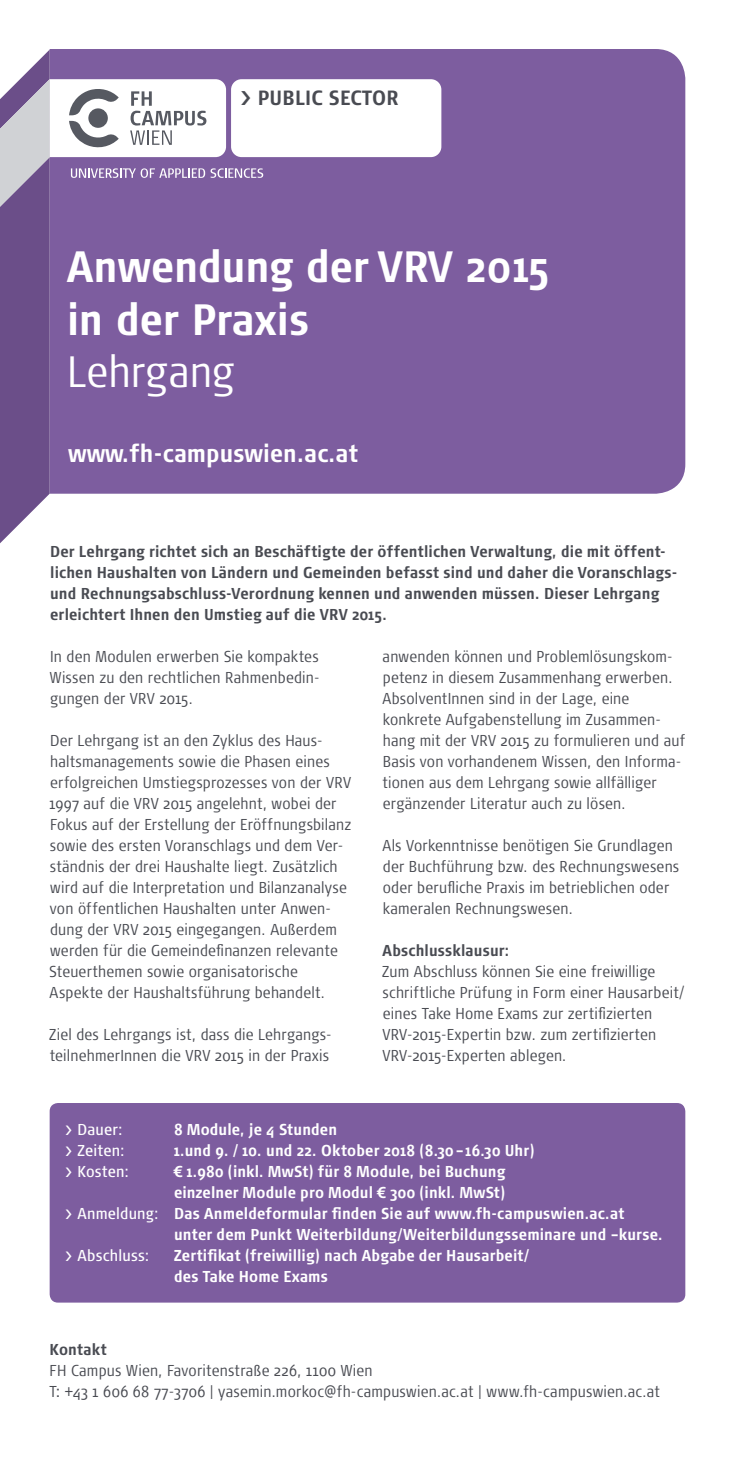
<style>
.page{position:relative;width:735px;height:1474px;background:#fff}
.page>*{position:absolute;margin:0;border:0;box-sizing:border-box;transform-origin:0 0}
.t1{font:700 condensed 43.75px/52.5px "Signa OT";letter-spacing:.01em;color:#fff}
.t2{font:300 condensed 43.75px "Signa OT";letter-spacing:-.005em;color:#fff}
.t3{font:700 condensed 24.5px "Signa OT";letter-spacing:.01em;color:#fff}
.t4{font:700 condensed 20.65px "Signa OT";letter-spacing:.02em;color:#494b52}
.t5{font:300 condensed 15.75px/21px "Signa OT";letter-spacing:.01em;color:#494b52}
.t6{font:700 condensed 15.75px/21px "Signa OT";letter-spacing:.01em;color:#fff}
.t7{font:700 condensed 15.75px/21px "Signa OT";letter-spacing:.01em;color:#494b52}
.t8{font:condensed 15.75px "Signa OT";letter-spacing:.01em;color:#fff}
.s1{font-weight:400}
</style>
<div class="page">
<div style="left:50px;top:1103px;width:635px;height:199px;background:#7d5d9f;border-radius:8px"></div>
<div style="left:50px;top:49px;width:635px;height:444px;background:#7d5d9f"></div>
<svg style="left:0;top:50px;width:263px;height:493px"></svg>
<div style="left:231px;top:79px;width:210px;height:78px;background:#fff;border-radius:10px"></div>
<h3 class="t4" style="left:240px;top:86px;width:160px">&gt; PUBLIC SECTOR</h3>
<h1 class="t1" style="left:67px;top:240px;width:483px">Anwendung der VRV 2015 in der Praxis</h1>
<h1 class="t2" style="left:67px;top:348px;width:169px">Lehrgang</h1>
<h2 class="t3" style="left:68px;top:439px;width:291px">www.fh-campuswien.ac.at</h2>
<p class="t7" style="left:50px;top:540px;width:626px">Der Lehrgang richtet sich an Beschäftigte der öffentlichen Verwaltung, die mit öffent&shy;lichen Haushalten von Ländern und Gemeinden befasst sind und daher die Voranschlags&shy;und Rechnungsabschluss-Verordnung kennen und anwenden müssen. Dieser Lehrgang erleichtert Ihnen den Umstieg auf die VRV 2015.</p>
<p class="t5" style="left:50px;top:646px;width:271px;text-align:justify">In den Modulen erwerben Sie kompaktes Wissen zu den rechtlichen Rahmenbedin&shy;gungen der VRV 2015.</p>
<p class="t5" style="left:49px;top:730px;width:303px">Der Lehrgang ist an den Zyklus des Haus&shy;haltsmanagements sowie die Phasen eines erfolgreichen Umstiegsprozesses von der VRV 1997 auf die VRV 2015 angelehnt, wobei der Fokus auf der Erstellung der Eröffnungsbilanz sowie des ersten Voranschlags und dem Ver&shy;ständnis der drei Haushalte liegt. Zusätzlich wird auf die Interpretation und Bilanzanalyse von öffentlichen Haushalten unter Anwen&shy;dung der VRV 2015 eingegangen. Außerdem werden für die Gemeindefinanzen relevante Steuerthemen sowie organisatorische Aspekte der Haushaltsführung behandelt.</p>
<p class="t5" style="left:49px;top:1024px;width:284px">Ziel des Lehrgangs ist, dass die Lehrgangs&shy;teilnehmerInnen die VRV 2015 in der Praxis</p>
<p class="t5" style="left:382px;top:646px;width:304px">anwenden können und Problemlösungskom&shy;petenz in diesem Zusammenhang erwerben.<br>AbsolventInnen sind in der Lage, eine konkrete Aufgabenstellung im Zusammen&shy;hang mit der VRV 2015 zu formulieren und auf Basis von vorhandenem Wissen, den Informa&shy;tionen aus dem Lehrgang sowie allfälliger ergänzender Literatur auch zu lösen.</p>
<p class="t5" style="left:382px;top:835px;width:298px">Als Vorkenntnisse benötigen Sie Grundlagen der Buchführung bzw. des Rechnungswesens oder berufliche Praxis im betrieblichen oder kameralen Rechnungswesen.</p>
<p class="t7" style="left:382px;top:939px;width:128px">Abschlussklausur:</p>
<p class="t5" style="left:382px;top:961px;width:304px">Zum Abschluss können Sie eine freiwillige schriftliche Prüfung in Form einer Hausarbeit/ eines Take Home Exams zur zertifizierten VRV-2015-Expertin bzw. zum zertifizierten VRV-2015-Experten ablegen.</p>
<p class="t8" style="left:64px;top:1119px;width:60px">&gt; Dauer:</p>
<p class="t6" style="left:174px;top:1118px;width:164px">8 Module, je 4 Stunden</p>
<p class="t8" style="left:64px;top:1140px;width:62px">&gt; Zeiten:</p>
<p class="t6" style="left:174px;top:1139px;width:362px">1.und 9. / 10. und 22. Oktober 2018 (8.30–16.30 Uhr)</p>
<p class="t8" style="left:64px;top:1161px;width:66px">&gt; Kosten:</p>
<p class="t6" style="left:174px;top:1160px;width:332px">€ 1.980 (inkl. MwSt) für 8 Module, bei Buchung</p>
<p class="t6" style="left:174px;top:1181px;width:332px">einzelner Module pro Modul € 300 (inkl. MwSt)</p>
<p class="t6" style="left:64px;top:1202px;width:561px"><span class="s1">&gt; Anmeldung:</span> Das Anmeldeformular finden Sie auf www.fh-campuswien.ac.at</p>
<p class="t6" style="left:174px;top:1223px;width:490px">unter dem Punkt Weiterbildung/Weiterbildungsseminare und –kurse.</p>
<p class="t8" style="left:64px;top:1245px;width:86px">&gt; Abschluss:</p>
<p class="t6" style="left:174px;top:1244px;width:356px">Zertifikat (freiwillig) nach Abgabe der Hausarbeit/ des Take Home Exams</p>
<p class="t7" style="left:50px;top:1338px;width:59px">Kontakt</p>
<p class="t5" style="left:50px;top:1360px;width:611px">FH Campus Wien, Favoritenstraße 226, 1100 Wien<br>T: +43 1 606 68 77-3706 | yasemin.morkoc@fh-campuswien.ac.at | www.fh-campuswien.ac.at</p>
</div>
